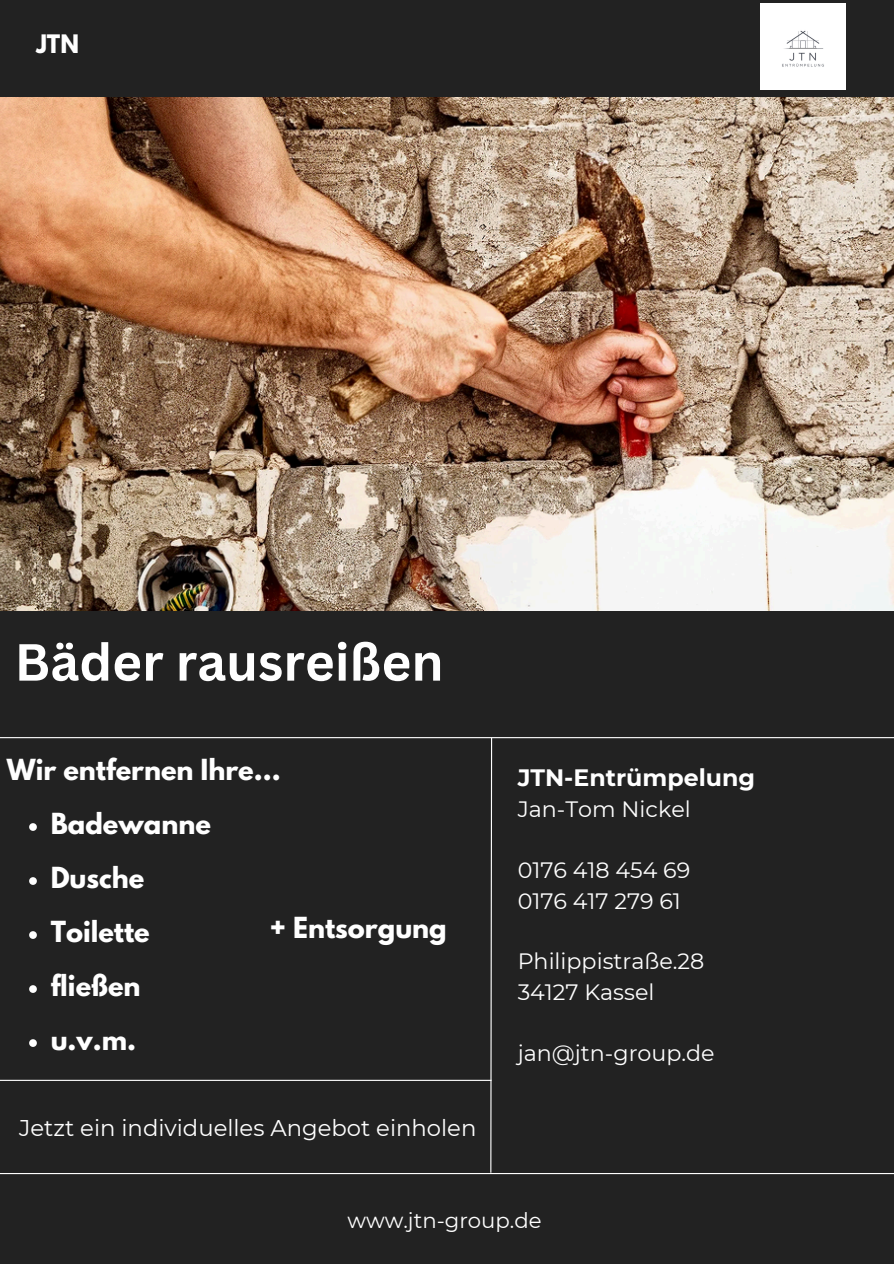
<style>
.page{position:relative;width:894px;height:1264px;background:#fff}
.page>*{position:absolute;margin:0;border:0;box-sizing:border-box;transform-origin:0 0}
.t1{font:700 51px "Canva Sans";color:#fff}
.t2{font:700 25.65px "League Spartan";color:#fff}
.t3{font:700 23.7px "Montserrat";color:#fff}
.t4{font:22.65px "Montserrat";color:#fff}
.t5{font:700 22.5px "League Spartan";color:#fff}
.t6{font:22.2px "Montserrat";color:#fff}
.t7{font:21.15px "Montserrat";color:#fff}
</style>
<div class="page">
<div style="left:0;top:0;width:893px;height:1263px;background:#222"></div>
<hr style="left:0;top:737px;width:893px;height:1px;background:#fff">
<svg style="left:489px;top:737px;width:3px;height:435px"></svg>
<hr style="left:0;top:1079px;width:491px;height:1px;background:#fff">
<hr style="left:0;top:1172px;width:893px;height:2px;background:#fff">
<img style="left:0;top:98px;width:893px;height:512px">
<div style="left:760px;top:4px;width:85px;height:85px;background:#fff"></div>
<svg style="left:29px;top:823px;width:8px;height:7px"></svg>
<svg style="left:29px;top:877px;width:8px;height:7px"></svg>
<svg style="left:29px;top:931px;width:8px;height:7px"></svg>
<svg style="left:29px;top:985px;width:8px;height:7px"></svg>
<svg style="left:29px;top:1039px;width:8px;height:7px"></svg>
<p class="t5" style="left:36px;top:33px;width:44px">JTN</p>
<p class="t1" style="left:15px;top:626px;width:430px">Bäder rausreißen</p>
<p class="t2" style="left:7px;top:756px;width:275px">Wir entfernen Ihre...</p>
<p class="t2" style="left:51px;top:810px;width:162px">Badewanne</p>
<p class="t2" style="left:51px;top:864px;width:95px">Dusche</p>
<p class="t2" style="left:51px;top:918px;width:100px">Toilette</p>
<p class="t2" style="left:51px;top:972px;width:91px">fließen</p>
<h3 class="t2" style="left:51px;top:1026px;width:87px">u.v.m.</h3>
<p class="t2" style="left:270px;top:914px;width:178px">+ Entsorgung</p>
<h2 class="t4" style="left:19px;top:1114px;width:458px">Jetzt ein individuelles Angebot einholen</h2>
<p class="t3" style="left:517px;top:763px;width:239px">JTN-Entrümpelung</p>
<p class="t6" style="left:517px;top:796px;width:174px">Jan-Tom Nickel</p>
<p class="t6" style="left:517px;top:856px;width:174px">0176 418 454 69</p>
<p class="t6" style="left:517px;top:887px;width:165px">0176 417 279 61</p>
<p class="t6" style="left:517px;top:947px;width:188px">Philippistraße.28</p>
<p class="t6" style="left:517px;top:978px;width:138px">34127 Kassel</p>
<h2 class="t6" style="left:517px;top:1039px;width:198px">jan@jtn-group.de</h2>
<h1 class="t7" style="left:347px;top:1207px;width:196px">www.jtn-group.de</h1>
</div>
